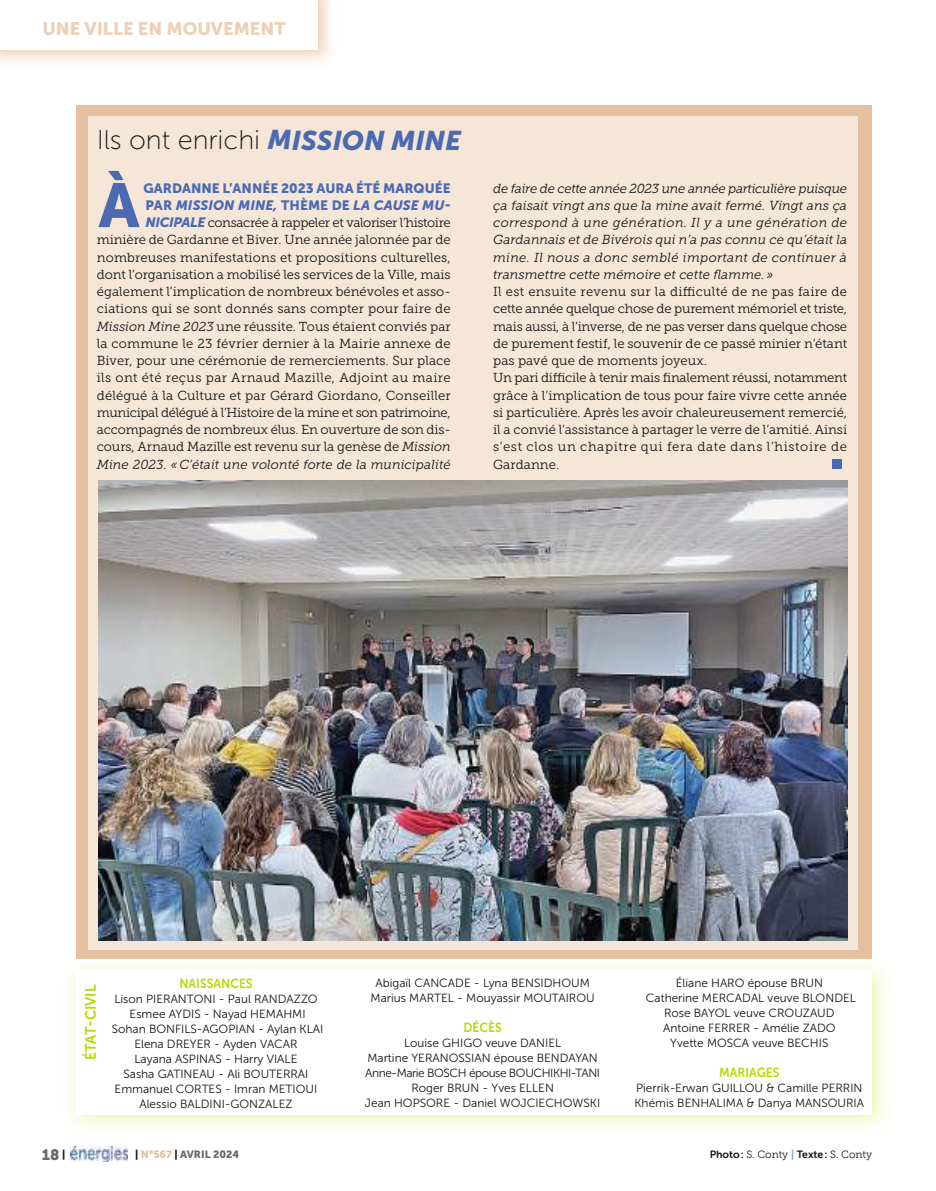
<style>
.page{position:relative;width:936px;height:1191px;background:#fff}
.page>*{position:absolute;margin:0;border:0;box-sizing:border-box;transform-origin:0 0}
.t1{font:61.65px "Museo Sans 900";color:#4b6ab2}
.t2{font:27px "Museo Sans 100";letter-spacing:-.005em;color:#131313}
.t3{font:18.9px "Museo Sans 900";color:#4b6ab2;scale:2.86 1}
.t4{font:18px "Museo Sans 900";color:#ecd0b7}
.t5{font:15px "Museo Sans 700";color:#bbd700;scale:.95 1}
.t6{font:15px "Museo Sans 900";color:#6d6663}
.t7{font:13.5px/17.2px "Museo Sans 900";color:#4b6ab2}
.t8{font:13.2px "Museo Sans 700";color:#bbd700;scale:.92 1}
.t9{font:13.05px/17.2px "Museo Slab 300";letter-spacing:-.005em;color:#131313;text-align:justify}
.t10{font:italic 13.05px/17.2px "Museo Slab 300";letter-spacing:.005em;color:#131313;text-align:justify}
.t11{font:11.85px/15px "Museo Sans 300";color:#131313;text-align:center}
.t12{font:10.5px "Museo Slab 300";color:#131313}
.t13{font:10.5px "Museo Sans 900";color:#6d6663}
.s1{font-family:"Museo Sans 900";font-style:italic;color:#4b6ab2}
.s2{font-style:italic}
.s3{font-family:"Museo Sans 900";font-style:italic;font-size:13.5px;color:#4b6ab2}
.s4{font-size:10.5px;color:#131313}
.s5{color:#131313}
.s6{color:#e5bf9f}
.s7{font-family:"Museo Sans 700"}
.s8{font-family:"Museo Sans 700";color:#5aa7d6}
</style>
<div class="page">
<div style="left:77px;top:105px;width:794px;height:854px;background:#e5bf9f"></div>
<div style="left:88px;top:116px;width:769px;height:833px;background:#f6e6d8"></div>
<img style="left:70px;top:1146px;width:57px;height:16px">
<img style="left:99px;top:480px;width:748px;height:460px">
<h3 class="t4" style="left:43px;top:18px;width:244px">UNE VILLE EN MOUVEMENT</h3>
<h2 class="t2" style="left:97px;top:130px;width:366px">Ils ont enrichi <span class="s1">MISSION MINE</span></h2>
<h1 class="t1" style="left:99px;top:170px;width:42px">À</h1>
<p class="t7" style="left:143px;top:179px;width:309px">GARDANNE L’ANNÉE 2023 AURA ÉTÉ MARQUÉE<br>PAR <span class="s2">MISSION MINE,</span> THÈME DE <span class="s2">LA CAUSE MU-</span></p>
<p class="t9" style="left:97px;top:215px;width:355px;text-indent:49px"><span class="s3">NICIPALE</span> consacrée à rappeler et valoriser l’histoire minière de Gardanne et Biver. Une année jalonnée par de nombreuses manifestations et propositions culturelles, dont l’organisation a mobilisé les services de la Ville, mais également l’implication de nombreux bénévoles et asso&shy;ciations qui se sont donnés sans compter pour faire de <span class="s2">Mission Mine 2023</span> une réussite. Tous étaient conviés par la commune le 23 février dernier à la Mairie annexe de Biver, pour une cérémonie de remerciements. Sur place ils ont été reçus par Arnaud Mazille, Adjoint au maire délégué à la Culture et par Gérard Giordano, Conseiller municipal délégué à l’Histoire de la mine et son patrimoine, accom pagnés de nombreux élus. En ouverture de son dis&shy;cours, Arnaud Mazille est revenu sur la genèse de <span class="s2">Mission Mine 2023. « C’était une volonté forte de la municipalité</span></p>
<p class="t10" style="left:493px;top:181px;width:355px">de faire de cette année 2023 une année particulière puisque ça faisait vingt ans que la mine avait fermé. Vingt ans ça correspond à une génération. Il y a une génération de Gardannais et de Bivérois qui n’a pas connu ce qu’était la mine. Il nous a donc semblé important de continuer à transmettre cette mémoire et cette flamme. »</p>
<p class="t9" style="left:493px;top:284px;width:355px;text-align:left">Il est ensuite revenu sur la difficulté de ne pas faire de cette année quelque chose de purement mémoriel et triste, mais aussi, à l’inverse, de ne pas verser dans quelque chose de purement festif, le souvenir de ce passé minier n’étant pas pavé que de moments joyeux.<br>Un pari difficile à tenir mais finalement réussi, notamment grâce à l’implication de tous pour faire vivre cette année si particulière. Après les avoir chaleureusement remercié, il a convié l’assistance à partager le verre de l’amitié. Ainsi s’est clos un chapitre qui fera date dans l’histoire de Gardanne.</p>
<h3 class="t3" style="left:828px;top:451px;width:7px">ı</h3>
<p class="t5" style="left:85px;top:1060px;width:81px;rotate:-90deg">ÉTAT-CIVIL</p>
<p class="t8" style="left:179px;top:978px;width:81px">NAISSANCES</p>
<p class="t11" style="left:112px;top:992px;width:213px">Lison PIERANTONI - Paul RANDAZZO<br>Esmee AYDIS - Nayad HEMAHMI<br>Sohan BONFILS-AGOPIAN - Aylan KLAI<br>Elena DREYER - Ayden VACAR<br>Layana ASPINAS - Harry VIALE<br>Sasha GATINEAU - Ali BOUTERRAI<br>Emmanuel CORTES - Imran METIOUI<br>Alessio BALDINI-GONZALEZ</p>
<p class="t6" style="left:42px;top:1145px;width:25px">18 <span class="s4">|</span></p>
<p class="t13" style="left:135px;top:1148px;width:105px"><span class="s5">|</span> <span class="s6">N°567</span> <span class="s5">|</span> AVRIL 2024</p>
<p class="t11" style="left:370px;top:976px;width:226px">Abigaïl CANCADE - Lyna BENSIDHOUM<br>Marius MARTEL - Mouyassir MOUTAIROU</p>
<p class="t8" style="left:463px;top:1022px;width:43px">DÉCÈS</p>
<p class="t11" style="left:365px;top:1036px;width:237px">Louise GHIGO veuve DANIEL<br>Martine YERANOSSIAN épouse BENDAYAN<br>Anne-Marie BOSCH épouse BOUCHIKHI-TANI<br>Roger BRUN - Yves ELLEN<br>Jean HOPSORE - Daniel WOJCIECHOWSKI</p>
<p class="t11" style="left:646px;top:976px;width:211px">Éliane HARO épouse BRUN<br>Catherine MERCADAL veuve BLONDEL<br>Rose BAYOL veuve CROUZAUD<br>Antoine FERRER - Amélie ZADO<br>Yvette MOSCA veuve BECHIS</p>
<p class="t8" style="left:719px;top:1067px;width:67px">MARIAGES</p>
<p class="t11" style="left:634px;top:1081px;width:231px;text-align:left">Pierrik-Erwan GUILLOU &amp; Camille PERRIN<br>Khémis BENHALIMA &amp; Danya MANSOURIA</p>
<p class="t12" style="left:709px;top:1150px;width:164px"><span class="s7">Photo:</span> S. Conty <span class="s8">|</span> <span class="s7">Texte:</span> S. Conty</p>
</div>
